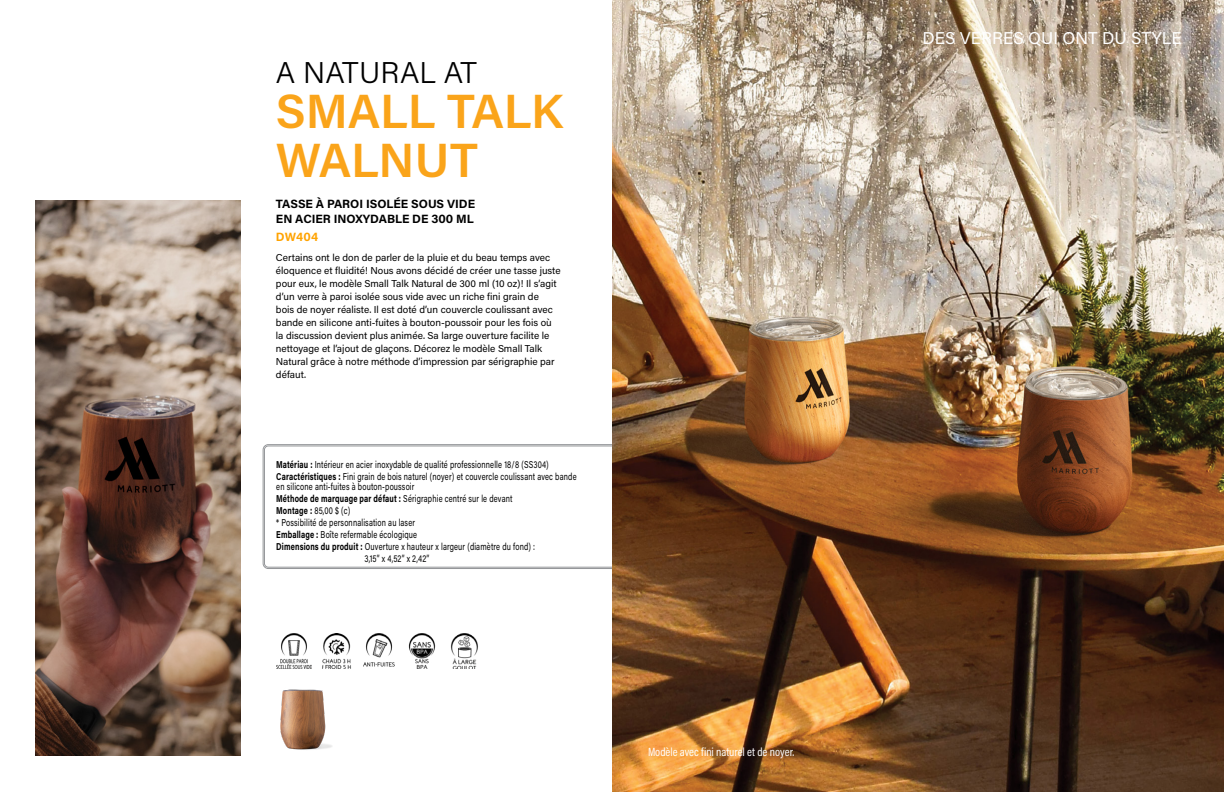
<style>
.page{position:relative;width:1224px;height:792px;background:#fff}
.page>*{position:absolute;margin:0;border:0;box-sizing:border-box;transform-origin:0 0}
.t1{font:600 48px/49px "Acumin Pro";letter-spacing:-.005em;color:#faa41a}
.t2{font:300 30px "Acumin Pro";letter-spacing:.005em;color:#000}
.t3{font:17.1px "Acumin Pro";letter-spacing:.005em;color:#fff}
.t4{font:700 12px/14.4px "Acumin Pro";letter-spacing:-.005em;color:#000}
.t5{font:12px "Acumin Pro Cond";color:#fff}
.t6{font:700 12px "Acumin Pro";letter-spacing:.005em;color:#ffa300}
.t7{font:10px/13px "Acumin Pro";letter-spacing:.005em;color:#000}
.t8{font:10px/12px "Acumin Pro";letter-spacing:.005em;color:#000;scale:.75 1}
.s1{font-weight:700}
</style>
<div class="page">
<img style="left:612px;top:0;width:612px;height:792px">
<img style="left:280px;top:689px;width:52px;height:61px">
<img style="left:36px;top:201px;width:204px;height:555px">
<svg style="left:262px;top:444px;width:351px;height:125px"></svg>
<img style="left:451px;top:634px;width:27px;height:35px">
<img style="left:322px;top:634px;width:29px;height:35px">
<img style="left:276px;top:634px;width:36px;height:35px">
<img style="left:363px;top:634px;width:32px;height:33px">
<img style="left:408px;top:634px;width:28px;height:35px">
<h2 class="t2" style="left:276px;top:52px;width:203px">A NATURAL AT</h2>
<h1 class="t1" style="left:276px;top:84px;width:289px">SMALL TALK<br>WALNUT</h1>
<p class="t4" style="left:276px;top:196px;width:201px">TASSE À PAROI ISOLÉE SOUS VIDE<br>EN ACIER INOXYDABLE DE 300 ML</p>
<p class="t6" style="left:276px;top:228px;width:44px">DW404</p>
<p class="t7" style="left:276px;top:251px;width:286px">Certains ont le don de parler de la pluie et du beau temps avec éloquence et fluidité! Nous avons décidé de créer une tasse juste pour eux, le modèle Small Talk Natural de 300 ml (10 oz)! Il s’agit d’un verre à paroi isolée sous vide avec un riche fini grain de<br>bois de noyer réaliste. Il est doté d’un couvercle coulissant avec bande en silicone anti-fuites à bouton-poussoir pour les fois où la discussion devient plus animée. Sa large ouverture facilite le nettoyage et l’ajout de glaçons. Décorez le modèle Small Talk Natural grâce à notre méthode d’impression par sérigraphie par défaut.</p>
<p class="t8" style="left:276px;top:458px;width:402px"><span class="s1">Matériau :</span> Intérieur en acier inoxydable de qualité professionnelle 18/8 (SS304)<br><span class="s1">Caractéristiques :</span> Fini grain de bois naturel (noyer) et couvercle coulissant avec bande</p>
<p class="t8" style="left:276px;top:480px;width:186px">en silicone anti-fuites à bouton-poussoir</p>
<p class="t8" style="left:276px;top:492px;width:316px"><span class="s1">Méthode de marquage par défaut :</span> Sérigraphie centré sur le devant</p>
<p class="t8" style="left:276px;top:504px;width:100px"><span class="s1">Montage :</span> 85,00 $ (c)</p>
<p class="t8" style="left:276px;top:516px;width:187px">* Possibilité de personnalisation au laser</p>
<p class="t8" style="left:276px;top:528px;width:189px"><span class="s1">Emballage :</span> Boîte refermable écologique</p>
<p class="t8" style="left:276px;top:540px;width:347px"><span class="s1">Dimensions du produit :</span> Ouverture x hauteur x largeur (diamètre du fond) :</p>
<p class="t8" style="left:365px;top:552px;width:88px">3,15” x 4,52” x 2,42”</p>
<p class="t5" style="left:648px;top:744px;width:148px">Modèle avec fini naturel et de noyer.</p>
<h3 class="t3" style="left:922px;top:26px;width:261px">DES VERRES QUI ONT DU STYLE</h3>
</div>
